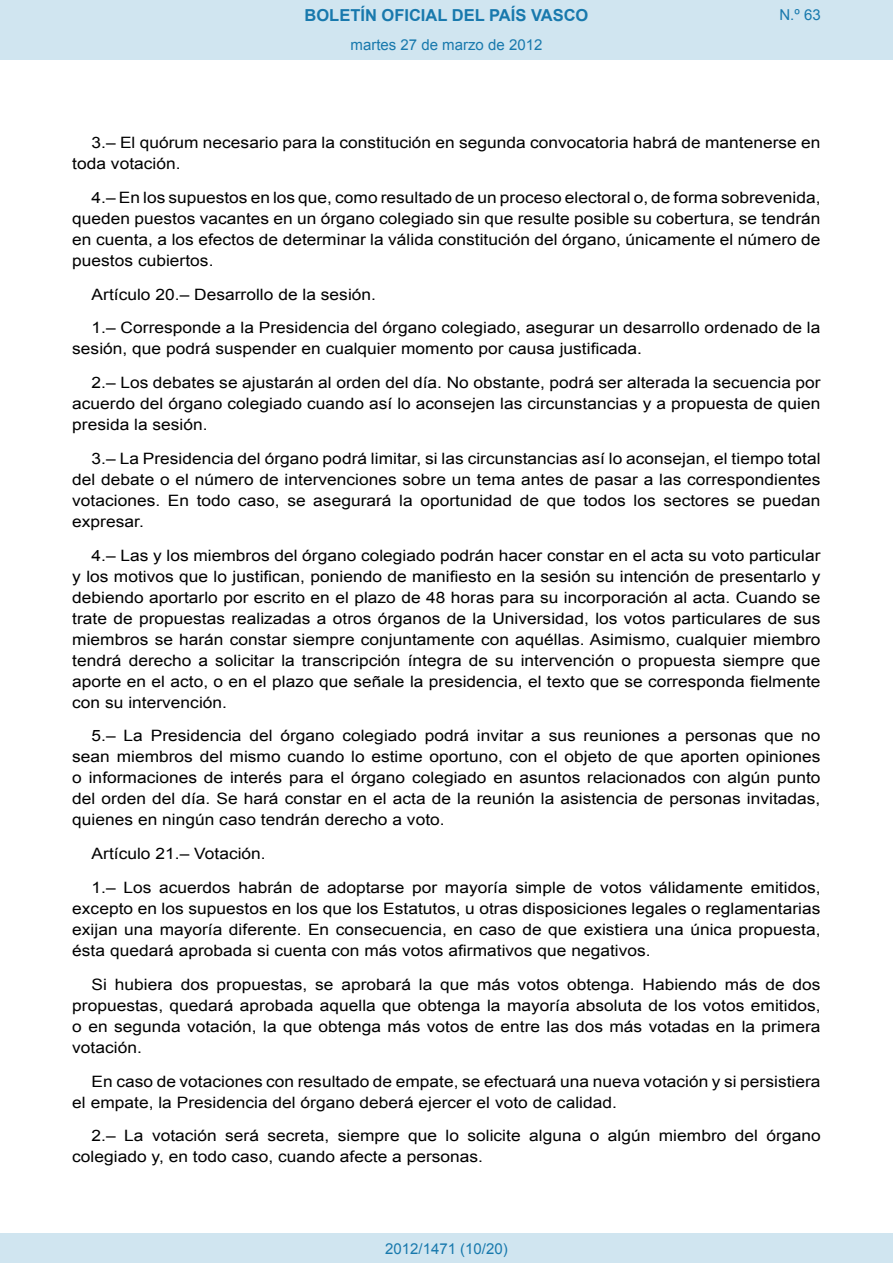
<style>
.page{position:relative;width:893px;height:1263px;background:#fff}
.page>*{position:absolute;margin:0;border:0;box-sizing:border-box;transform-origin:0 0}
.t1{font:700 16.5px "Arial";color:#1879ad}
.BOPVDetalle{font:15.6px/21px "Arial";color:#000;text-align:justify;scale:1.11 1}
.Paginacion_Centro{font:15px "Arial";color:#1879ad}
</style>
<div class="page">
<div style="left:0;top:0;width:893px;height:60px;background:#d0e5f0"></div>
<div style="left:0;top:1233px;width:893px;height:30px;background:#d0e5f0"></div>
<p class="t1" style="left:305px;top:4px;width:285px">BOLETÍN OFICIAL DEL PAÍS VASCO</p>
<p class="Paginacion_Centro" style="left:351px;top:35px;width:193px">martes 27 de marzo de 2012</p>
<p class="Paginacion_Centro" style="left:779px;top:5px;width:43px">N.º 63</p>
<p class="BOPVDetalle" style="left:72px;top:132px;width:676px;text-indent:19px">3.– El quórum necesario para la constitución en segunda convocatoria habrá de mantenerse en toda votación.</p>
<p class="BOPVDetalle" style="left:72px;top:187px;width:676px;text-indent:19px">4.– En los supuestos en los que, como resultado de un proceso electoral o, de forma sobrevenida, queden puestos vacantes en un órgano colegiado sin que resulte posible su cobertura, se tendrán en cuenta, a los efectos de determinar la válida constitución del órgano, únicamente el número de puestos cubiertos.</p>
<p class="BOPVDetalle" style="left:92px;top:284px;width:258px">Artículo 20.– Desarrollo de la sesión.</p>
<p class="BOPVDetalle" style="left:72px;top:318px;width:676px;text-indent:19px">1.– Corresponde a la Presidencia del órgano colegiado, asegurar un desarrollo ordenado de la sesión, que podrá suspender en cualquier momento por causa justificada.</p>
<p class="BOPVDetalle" style="left:72px;top:372px;width:676px;text-indent:19px">2.– Los debates se ajustarán al orden del día. No obstante, podrá ser alterada la secuencia por acuerdo del órgano colegiado cuando así lo aconsejen las circunstancias y a propuesta de quien presida la sesión.</p>
<p class="BOPVDetalle" style="left:72px;top:448px;width:676px;text-indent:19px">3.– La Presidencia del órgano podrá limitar, si las circunstancias así lo aconsejan, el tiempo total del debate o el número de intervenciones sobre un tema antes de pasar a las correspondientes votaciones. En todo caso, se asegurará la oportunidad de que todos los sectores se puedan expresar.</p>
<p class="BOPVDetalle" style="left:72px;top:545px;width:676px;text-indent:19px">4.– Las y los miembros del órgano colegiado podrán hacer constar en el acta su voto particular y los motivos que lo justifican, poniendo de manifiesto en la sesión su intención de presentarlo y debiendo aportarlo por escrito en el plazo de 48 horas para su incorporación al acta. Cuando se trate de propuestas realizadas a otros órganos de la Universidad, los votos particulares de sus miembros se harán constar siempre conjuntamente con aquéllas. Asimismo, cualquier miembro tendrá derecho a solicitar la transcripción íntegra de su intervención o propuesta siempre que aporte en el acto, o en el plazo que señale la presidencia, el texto que se corresponda fielmente con su intervención.</p>
<p class="BOPVDetalle" style="left:72px;top:726px;width:676px;text-indent:19px">5.– La Presidencia del órgano colegiado podrá invitar a sus reuniones a personas que no sean miembros del mismo cuando lo estime oportuno, con el objeto de que aporten opiniones o informaciones de interés para el órgano colegiado en asuntos relacionados con algún punto del orden del día. Se hará constar en el acta de la reunión la asistencia de personas invitadas, quienes en ningún caso tendrán derecho a voto.</p>
<p class="BOPVDetalle" style="left:92px;top:843px;width:158px">Artículo 21.– Votación.</p>
<p class="BOPVDetalle" style="left:72px;top:877px;width:676px;text-indent:19px">1.– Los acuerdos habrán de adoptarse por mayoría simple de votos válidamente emitidos, excepto en los supuestos en los que los Estatutos, u otras disposiciones legales o reglamentarias exijan una mayoría diferente. En consecuencia, en caso de que existiera una única propuesta, ésta quedará aprobada si cuenta con más votos afirmativos que negativos.</p>
<p class="BOPVDetalle" style="left:72px;top:974px;width:676px;text-indent:19px">Si hubiera dos propuestas, se aprobará la que más votos obtenga. Habiendo más de dos propuestas, quedará aprobada aquella que obtenga la mayoría absoluta de los votos emitidos, o en segunda votación, la que obtenga más votos de entre las dos más votadas en la primera votación.</p>
<p class="BOPVDetalle" style="left:72px;top:1071px;width:676px;text-indent:19px">En caso de votaciones con resultado de empate, se efectuará una nueva votación y si persistiera el empate, la Presidencia del órgano deberá ejercer el voto de calidad.</p>
<p class="BOPVDetalle" style="left:72px;top:1125px;width:676px;text-indent:19px">2.– La votación será secreta, siempre que lo solicite alguna o algún miembro del órgano colegiado y, en todo caso, cuando afecte a personas.</p>
<p class="Paginacion_Centro" style="left:385px;top:1238px;width:124px">2012/1471 (10/20)</p>
</div>
